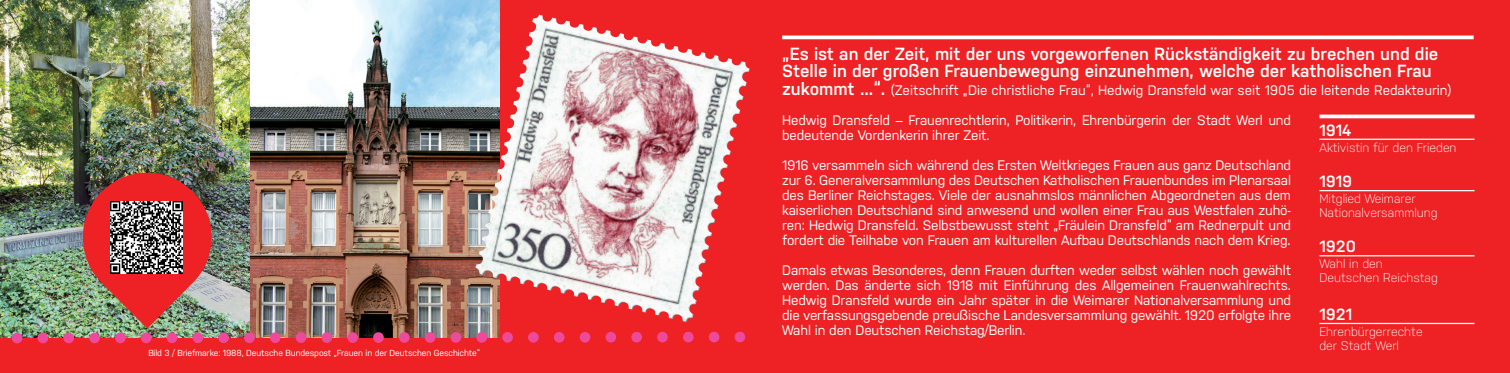
<style>
.page{position:relative;width:1510px;height:373px;background:#fff}
.page>*{position:absolute;margin:0;border:0;box-sizing:border-box;transform-origin:0 0}
.t1{font:600 17.5px/17.5px "Nudista";color:#fff}
.t2{font:600 16.25px "Nudista";color:#fff}
.t3{font:13.75px/15px "Nudista";letter-spacing:-.01em;color:#fff;text-align:justify}
.t4{font:300 12.5px/13.8px "Nudista";color:#fff}
.t5{font:8.75px "Nudista";letter-spacing:-.01em;color:#fff}
.s1{font-weight:600;font-size:17.5px}
</style>
<div class="page">
<div style="left:0;top:0;width:1509px;height:372px;background:#ee2124"></div>
<img style="left:0;top:0;width:500px;height:337px">
<img style="left:475px;top:18px;width:249px;height:303px">
<hr style="left:1319px;top:138px;width:155px;height:2px;background:#fff">
<hr style="left:1319px;top:190px;width:155px;height:1px;background:#fff">
<hr style="left:1319px;top:255px;width:155px;height:1px;background:#fff">
<hr style="left:1319px;top:322px;width:155px;height:1px;background:#fff">
<svg style="left:782px;top:35px;width:691px;height:4px;background:#fce1e2"></svg>
<svg style="left:1319px;top:114px;width:155px;height:4px"></svg>
<div style="left:12px;top:332px;width:10px;height:11px;background:#ed4a9b;border-radius:50%"></div>
<div style="left:38px;top:332px;width:10px;height:10px;background:#ed4a9b;border-radius:50%"></div>
<div style="left:63px;top:332px;width:11px;height:10px;background:#ed4a9b;border-radius:50%"></div>
<div style="left:89px;top:332px;width:11px;height:10px;background:#ed4a9b;border-radius:50%"></div>
<div style="left:115px;top:332px;width:11px;height:10px;background:#ed4a9b;border-radius:50%"></div>
<div style="left:141px;top:332px;width:10px;height:10px;background:#ed4a9b;border-radius:50%"></div>
<div style="left:167px;top:332px;width:10px;height:10px;background:#ed4a9b;border-radius:50%"></div>
<div style="left:192px;top:332px;width:11px;height:10px;background:#ed4a9b;border-radius:50%"></div>
<div style="left:218px;top:332px;width:11px;height:10px;background:#ed4a9b;border-radius:50%"></div>
<div style="left:244px;top:332px;width:11px;height:10px;background:#ed4a9b;border-radius:50%"></div>
<div style="left:270px;top:332px;width:10px;height:10px;background:#ed4a9b;border-radius:50%"></div>
<div style="left:296px;top:331px;width:10px;height:11px;background:#ed4a9b;border-radius:50%"></div>
<div style="left:321px;top:331px;width:11px;height:11px;background:#ed4a9b;border-radius:50%"></div>
<svg style="left:347px;top:331px;width:11px;height:11px"></svg>
<svg style="left:373px;top:331px;width:11px;height:11px"></svg>
<div style="left:399px;top:331px;width:10px;height:11px;background:#ed4a9b;border-radius:50%"></div>
<div style="left:425px;top:331px;width:10px;height:11px;background:#ed4a9b;border-radius:50%"></div>
<div style="left:450px;top:331px;width:11px;height:11px;background:#ed4a9b;border-radius:50%"></div>
<div style="left:476px;top:331px;width:11px;height:11px;background:#ed4a9b;border-radius:50%"></div>
<div style="left:502px;top:331px;width:11px;height:11px;background:#ed4a9b;border-radius:50%"></div>
<div style="left:528px;top:331px;width:11px;height:11px;background:#ed4a9b;border-radius:50%"></div>
<div style="left:554px;top:331px;width:10px;height:11px;background:#ed4a9b;border-radius:50%"></div>
<div style="left:579px;top:331px;width:11px;height:11px;background:#ed4a9b;border-radius:50%"></div>
<div style="left:605px;top:331px;width:11px;height:11px;background:#ed4a9b;border-radius:50%"></div>
<div style="left:631px;top:331px;width:11px;height:11px;background:#ed4a9b;border-radius:50%"></div>
<div style="left:657px;top:331px;width:11px;height:11px;background:#ed4a9b;border-radius:50%"></div>
<div style="left:683px;top:331px;width:10px;height:11px;background:#ed4a9b;border-radius:50%"></div>
<div style="left:709px;top:331px;width:10px;height:11px;background:#ed4a9b;border-radius:50%"></div>
<div style="left:734px;top:331px;width:11px;height:10px;background:#ed4a9b;border-radius:50%"></div>
<img style="left:83px;top:172px;width:129px;height:155px">
<img style="left:111px;top:200px;width:72px;height:73px">
<p class="t5" style="left:148px;top:347px;width:333px">Bild 3 / Briefmarke: 1988, Deutsche Bundespost „Frauen in der Deutschen Geschichte“</p>
<p class="t1" style="left:782px;top:45px;width:657px">„Es ist an der Zeit, mit der uns vorgeworfenen Rückständigkeit zu brechen und die<br>Stelle in der großen Frauenbewegung einzunehmen, welche der katholischen Frau</p>
<p class="t3" style="left:782px;top:82px;width:671px"><span class="s1">zukommt ...“.</span> (Zeitschrift „Die christliche Frau“, Hedwig Dransfeld war seit 1905 die leitende Redakteurin)</p>
<p class="t2" style="left:1319px;top:120px;width:34px">1914</p>
<p class="t4" style="left:1319px;top:140px;width:139px">Aktivistin für den Frieden</p>
<p class="t2" style="left:1319px;top:171px;width:34px">1919</p>
<p class="t4" style="left:1319px;top:191px;width:119px">Mitglied Weimarer<br>Nationalversammlung</p>
<p class="t2" style="left:1319px;top:236px;width:38px">1920</p>
<p class="t4" style="left:1319px;top:256px;width:120px">Wahl in den<br>Deutschen Reichstag</p>
<p class="t2" style="left:1319px;top:304px;width:34px">1921</p>
<p class="t4" style="left:1319px;top:324px;width:105px">Ehrenbürgerrechte der Stadt Werl</p>
<p class="t3" style="left:782px;top:112px;width:510px">Hedwig Dransfeld – Frauenrechtlerin, Politikerin, Ehrenbürgerin der Stadt Werl und bedeutende Vordenkerin ihrer Zeit.</p>
<p class="t3" style="left:782px;top:157px;width:510px">1916 versammeln sich während des Ersten Weltkrieges Frauen aus ganz Deutschland zur 6. Generalversammlung des Deutschen Katholischen Frauenbundes im Plenarsaal des Berliner Reichstages. Viele der ausnahmslos männlichen Abgeordneten aus dem kaiserlichen Deutschland sind anwesend und wollen einer Frau aus Westfalen zuhö&shy;ren: Hedwig Dransfeld. Selbstbewusst steht „Fräulein Dransfeld“ am Rednerpult und fordert die Teilhabe von Frauen am kulturellen Aufbau Deutschlands nach dem Krieg.</p>
<p class="t3" style="left:782px;top:262px;width:510px">Damals etwas Besonderes, denn Frauen durften weder selbst wählen noch gewählt werden. Das änderte sich 1918 mit Einführung des Allgemeinen Frauenwahlrechts.<br>Hedwig Dransfeld wurde ein Jahr später in die Weimarer Nationalversammlung und die verfassungsgebende preußische Landesversammlung gewählt. 1920 erfolgte ihre Wahl in den Deutschen Reichstag/Berlin.</p>
</div>
